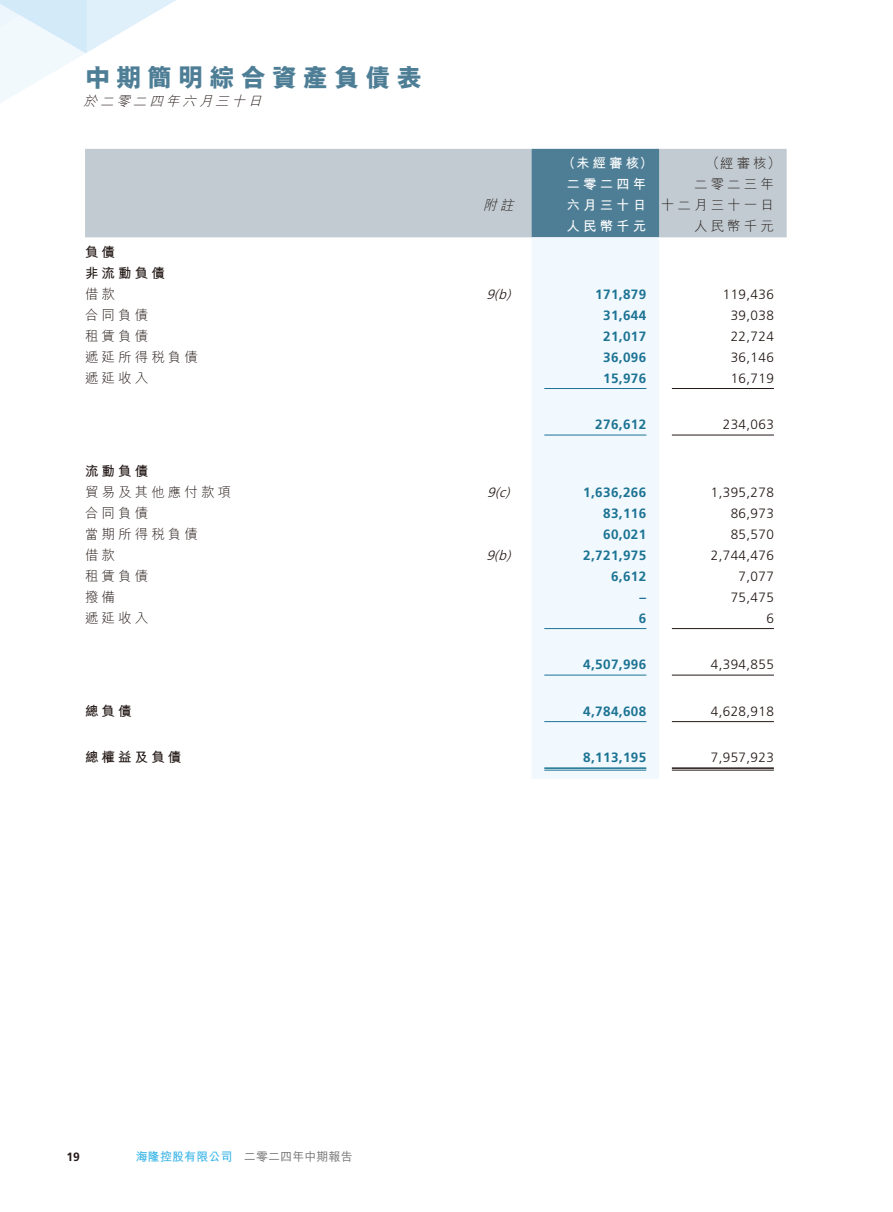
<style>
.page{position:relative;width:893px;height:1212px;background:#fff}
.page>*{position:absolute;margin:0;border:0;box-sizing:border-box;transform-origin:0 0}
.t1{font:25.5px "M Hei HK Xbold E Ten B5 H";letter-spacing:.22em;color:#4e7e96}
.t2{font:300 13.5px "Frutiger LT Std";letter-spacing:.03em;color:#231916}
.t3{font:700 13.5px "Frutiger LT Std";letter-spacing:.03em;color:#1c7393}
.t4{font:13.5px/21px "M Hei HK Light E Ten B5 H";letter-spacing:.23em;color:#231916;text-align:right}
.t5{font:13.5px/21px "M Hei HK Bold E Ten B5 H";letter-spacing:.23em;color:#fff}
.t6{font:13.5px/21px "M Hei HK Bold E Ten B5 H";letter-spacing:.23em;color:#231916}
.t7{font:italic 13.5px "M Hei HK Light E Ten B5 H";color:#231916}
.t8{font:italic 300 13.5px "Frutiger LT Std";color:#231916}
.t9{font:12px "M Hei HK Medium E Ten B5 H";letter-spacing:.01em;color:#717171}
.t10{font:700 12px "Frutiger LT Std";color:#231916}
.s1{font-family:"M Hei HK Bold E Ten B5 H";color:#3bb5e7}
</style>
<div class="page">
<img style="left:0;top:0;width:176px;height:103px">
<div style="left:85px;top:149px;width:702px;height:88px;background:#c1cbd1"></div>
<div style="left:531px;top:149px;width:128px;height:88px;background:#4e7e96"></div>
<div style="left:531px;top:237px;width:128px;height:542px;background:#f2f9fe"></div>
<hr style="left:544px;top:388px;width:102px;height:1px;background:#1c7393">
<hr style="left:672px;top:388px;width:102px;height:1px;background:#231916">
<hr style="left:544px;top:435px;width:102px;height:1px;background:#1c7393">
<hr style="left:672px;top:435px;width:102px;height:1px;background:#231916">
<hr style="left:544px;top:628px;width:102px;height:1px;background:#1c7393">
<hr style="left:672px;top:628px;width:102px;height:1px;background:#231916">
<hr style="left:544px;top:675px;width:102px;height:1px;background:#1c7393">
<hr style="left:672px;top:675px;width:102px;height:1px;background:#231916">
<hr style="left:544px;top:721px;width:102px;height:1px;background:#1c7393">
<hr style="left:672px;top:721px;width:102px;height:1px;background:#231916">
<hr style="left:544px;top:767px;width:102px;height:2px;background:#1c7393">
<hr style="left:544px;top:770px;width:102px;height:1px;background:#1c7393">
<hr style="left:672px;top:767px;width:102px;height:2px;background:#231916">
<hr style="left:672px;top:770px;width:102px;height:1px;background:#231916">
<h1 class="t1" style="left:85px;top:67px;width:338px">中期簡明綜合資產負債表</h1>
<p class="t7" style="left:84px;top:96px;width:183px">於二零二四年六月三十日</p>
<p class="t7" style="left:483px;top:200px;width:35px">附註</p>
<p class="t5" style="left:562px;top:154px;width:92px">（未經審核）</p>
<p class="t4" style="left:706px;top:154px;width:76px">（經審核）</p>
<p class="t5" style="left:566px;top:175px;width:81px">二零二四年六月三十日</p>
<p class="t4" style="left:661px;top:175px;width:114px">二零二三年<br>十二月三十一日</p>
<p class="t5" style="left:566px;top:217px;width:81px">人民幣千元</p>
<p class="t4" style="left:694px;top:217px;width:81px">人民幣千元</p>
<p class="t6" style="left:85px;top:243px;width:81px">負債<br>非流動負債</p>
<p class="t4" style="left:85px;top:285px;width:32px">借款</p>
<p class="t8" style="left:486px;top:287px;width:29px">9(b)</p>
<p class="t3" style="left:595px;top:287px;width:53px">171,879</p>
<p class="t2" style="left:723px;top:287px;width:53px">119,436</p>
<p class="t4" style="left:85px;top:306px;width:65px">合同負債</p>
<p class="t3" style="left:603px;top:308px;width:45px">31,644</p>
<p class="t2" style="left:731px;top:308px;width:45px">39,038</p>
<p class="t4" style="left:85px;top:327px;width:65px">租賃負債</p>
<p class="t3" style="left:603px;top:329px;width:45px">21,017</p>
<p class="t2" style="left:731px;top:329px;width:45px">22,724</p>
<p class="t4" style="left:85px;top:348px;width:114px">遞延所得稅負債</p>
<p class="t3" style="left:603px;top:350px;width:45px">36,096</p>
<p class="t2" style="left:731px;top:350px;width:45px">36,146</p>
<p class="t4" style="left:85px;top:369px;width:65px">遞延收入</p>
<p class="t3" style="left:603px;top:371px;width:45px">15,976</p>
<p class="t2" style="left:731px;top:371px;width:45px">16,719</p>
<p class="t3" style="left:595px;top:418px;width:53px">276,612</p>
<p class="t2" style="left:723px;top:418px;width:53px">234,063</p>
<p class="t6" style="left:85px;top:462px;width:65px">流動負債</p>
<p class="t4" style="left:85px;top:483px;width:148px">貿易及其他應付款項</p>
<p class="t8" style="left:487px;top:485px;width:28px">9(c)</p>
<p class="t3" style="left:583px;top:485px;width:65px">1,636,266</p>
<p class="t2" style="left:711px;top:485px;width:65px">1,395,278</p>
<p class="t4" style="left:85px;top:504px;width:65px">合同負債</p>
<p class="t3" style="left:603px;top:506px;width:45px">83,116</p>
<p class="t2" style="left:731px;top:506px;width:45px">86,973</p>
<p class="t4" style="left:85px;top:525px;width:114px">當期所得稅負債</p>
<p class="t3" style="left:603px;top:527px;width:45px">60,021</p>
<p class="t2" style="left:731px;top:527px;width:45px">85,570</p>
<p class="t4" style="left:85px;top:546px;width:32px">借款</p>
<p class="t8" style="left:486px;top:548px;width:29px">9(b)</p>
<p class="t3" style="left:583px;top:548px;width:65px">2,721,975</p>
<p class="t2" style="left:711px;top:548px;width:65px">2,744,476</p>
<p class="t4" style="left:85px;top:567px;width:65px">租賃負債</p>
<p class="t3" style="left:611px;top:569px;width:37px">6,612</p>
<p class="t2" style="left:739px;top:569px;width:37px">7,077</p>
<p class="t4" style="left:85px;top:588px;width:32px">撥備</p>
<p class="t3" style="left:640px;top:590px;width:8px">–</p>
<p class="t2" style="left:731px;top:590px;width:45px">75,475</p>
<p class="t4" style="left:85px;top:609px;width:65px">遞延收入</p>
<p class="t3" style="left:639px;top:611px;width:9px">6</p>
<p class="t2" style="left:766px;top:611px;width:9px">6</p>
<p class="t3" style="left:583px;top:658px;width:65px">4,507,996</p>
<p class="t2" style="left:711px;top:658px;width:65px">4,394,855</p>
<p class="t6" style="left:85px;top:702px;width:48px">總負債</p>
<p class="t3" style="left:583px;top:704px;width:65px">4,784,608</p>
<p class="t2" style="left:711px;top:704px;width:65px">4,628,918</p>
<p class="t6" style="left:85px;top:748px;width:98px">總權益及負債</p>
<p class="t3" style="left:583px;top:751px;width:65px">8,113,195</p>
<p class="t2" style="left:711px;top:751px;width:65px">7,957,923</p>
<p class="t10" style="left:66px;top:1151px;width:15px">19</p>
<p class="t9" style="left:136px;top:1152px;width:218px"><span class="s1">海隆控股有限公司</span> 二零二四年中期報告</p>
</div>
